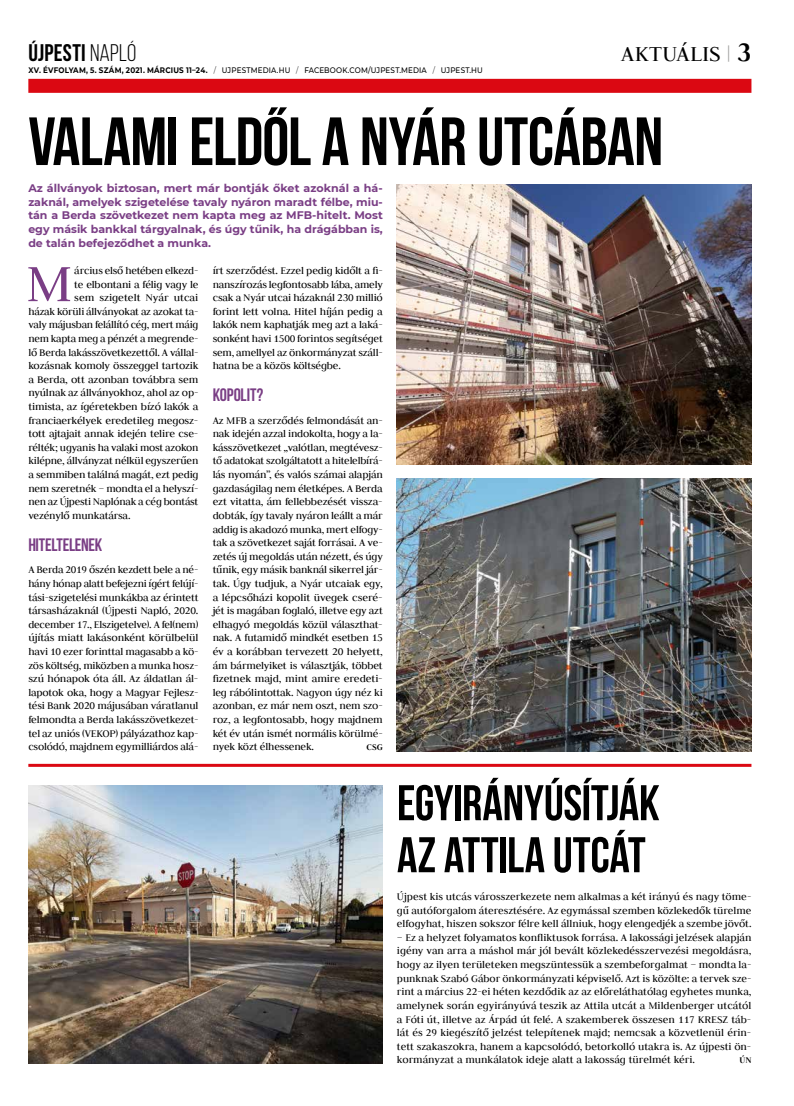
<style>
.page{position:relative;width:794px;height:1106px;background:#fff}
.page>*{position:absolute;margin:0;border:0;box-sizing:border-box;transform-origin:0 0}
.t1{font:700 68px "Bebas Neue";letter-spacing:-.01em;color:#000}
.t2{font:58px "Judson";color:#7a3e85}
.t3{font:700 50px/52px "Bebas Neue";letter-spacing:-.005em;color:#000}
.t4{font:700 24px "Bebas Neue";letter-spacing:.01em;color:#000}
.t5{font:24px "Judson";letter-spacing:.015em;color:#000}
.t6{font:700 18px "Bebas Neue";letter-spacing:-.01em;color:#7a3e85}
.t7{font:11.5px/13.6px "Judson";letter-spacing:-.015em;color:#000;text-align:justify}
.t8{font:700 11px/13.6px "Montserrat";color:#7a3e85;text-align:justify}
.t9{font:700 9.8px "Judson";color:#000}
.t10{font:500 8px "Montserrat";letter-spacing:.015em;color:#000;scale:.9 1}
.s1{font-weight:400}
.s2{font-weight:700}
.s3{font-weight:300}
.s4{color:#9d9d9c}
.s5{font-weight:700;font-size:30px}
</style>
<div class="page">
<div style="left:28px;top:79px;width:723px;height:14px;background:#db0812"></div>
<img style="left:28px;top:785px;width:355px;height:278px">
<hr style="left:28px;top:764px;width:723px;height:3px;background:#db0812">
<img style="left:397px;top:184px;width:354px;height:280px">
<img style="left:397px;top:478px;width:354px;height:273px">
<h3 class="t4" style="left:28px;top:39px;width:109px">ÚJPESTI <span class="s1">NAPLÓ</span></h3>
<p class="t10" style="left:28px;top:65px;width:506px"><span class="s2">XV. ÉVFOLYAM, 5. SZÁM, 2021. MÁRCIUS 11–24.</span> <span class="s3">/</span> UJPESTMEDIA.HU <span class="s3">/</span> FACEBOOK.COM/UJPEST.MEDIA <span class="s3">/</span> UJPEST.HU</p>
<h3 class="t5" style="left:621px;top:39px;width:132px">AKTUÁLIS <span class="s4">|</span> <span class="s5">3</span></h3>
<h1 class="t1" style="left:28px;top:104px;width:636px">VALAMI ELDŐL A NYÁR UTCÁBAN</h1>
<p class="t8" style="left:28px;top:181px;width:356px">Az állványok biztosan, mert már bontják őket azoknál a há&shy;zaknál, amelyek szigetelése tavaly nyáron maradt félbe, miu&shy;tán a Berda szövetkezet nem kapta meg az MFB-hitelt. Most egy másik bankkal tárgyalnak, és úgy tűnik, ha drágábban is, de talán befejeződhet a munka.</p>
<h2 class="t2" style="left:26px;top:249px;width:48px">M</h2>
<p class="t7" style="left:74px;top:263px;width:126px">árcius első hetében elkezd-</p>
<p class="t7" style="left:74px;top:277px;width:126px">te elbontani a félig vagy le</p>
<p class="t7" style="left:74px;top:290px;width:126px">sem szigetelt Nyár utcai</p>
<p class="t7" style="left:28px;top:304px;width:172px">házak körüli állványokat az azokat ta-</p>
<p class="t7" style="left:28px;top:318px;width:172px">valy májusban felállító cég, mert máig</p>
<p class="t7" style="left:28px;top:331px;width:172px">nem kapta meg a pénzét a megrende-</p>
<p class="t7" style="left:28px;top:345px;width:172px">lő Berda lakásszövetkezettől. A vállal-</p>
<p class="t7" style="left:28px;top:358px;width:172px">kozásnak komoly összeggel tartozik</p>
<p class="t7" style="left:28px;top:372px;width:172px">a Berda, ott azonban továbbra sem</p>
<p class="t7" style="left:28px;top:386px;width:172px">nyúlnak az állványokhoz, ahol az op-</p>
<p class="t7" style="left:28px;top:399px;width:172px">timista, az ígéretekben bízó lakók a</p>
<p class="t7" style="left:28px;top:413px;width:172px">franciaerkélyek eredetileg megosz-</p>
<p class="t7" style="left:28px;top:427px;width:172px">tott ajtajait annak idején telire cse-</p>
<p class="t7" style="left:28px;top:440px;width:172px">rélték; ugyanis ha valaki most azokon</p>
<p class="t7" style="left:28px;top:454px;width:171px">kilépne, állványzat nélkül egyszerűen</p>
<p class="t7" style="left:28px;top:467px;width:172px">a semmiben találná magát, ezt pedig</p>
<p class="t7" style="left:28px;top:481px;width:172px">nem szeretnék – mondta el a helyszí-</p>
<p class="t7" style="left:28px;top:495px;width:171px">nen az Újpesti Naplónak a cég bontást</p>
<p class="t7" style="left:28px;top:508px;width:104px">vezénylő munkatársa.</p>
<h3 class="t6" style="left:28px;top:534px;width:75px">HITELTELENEK</h3>
<p class="t7" style="left:28px;top:563px;width:172px">A Berda 2019 őszén kezdett bele a né&shy;hány hónap alatt befejezni ígért felújí&shy;tási-szigetelési munkákba az érintett társasházaknál (Újpesti Napló, 2020. december 17., Elszigetelve). A fel(nem) újítás miatt lakásonként körülbelül havi 10 ezer forinttal magasabb a kö&shy;zös költség, miközben a munka hos - szú hónapok óta áll. Az áldatlan ál&shy;lapotok oka, hogy a Magyar Fejlesz&shy;tési Bank 2020 májusában váratlanul felmondta a Berda lakásszövetkezet&shy;tel az uniós (VEKOP) pályázathoz kap&shy;csolódó, majdnem egymilliárdos alá-</p>
<p class="t7" style="left:213px;top:263px;width:172px">írt szerződést. Ezzel pedig kidőlt a fi&shy;nanszírozás legfontosabb lába, amely csak a Nyár utcai házaknál 230 millió forint lett volna. Hitel híján pedig a lakók nem kaphatják meg azt a laká&shy;sonként havi 1500 forintos segítséget sem, amellyel az önkormányzat száll&shy;hatna be a közös költségbe.</p>
<h3 class="t6" style="left:213px;top:385px;width:52px">KOPOLIT?</h3>
<p class="t7" style="left:213px;top:413px;width:172px">Az MFB a szerződés felmondását an&shy;nak idején azzal indokolta, hogy a la&shy;kásszövetkezet „valótlan, megtévesz&shy;tő adatokat szolgáltatott a hitelelbírá&shy;lás nyomán”, és valós számai alapján gazdaságilag nem életképes. A Berda ezt vitatta, ám fellebbezését vissza&shy;dobták, így tavaly nyáron leállt a már addig is akadozó munka, mert elfogy&shy;tak a szövetkezet saját forrásai. A ve&shy;zetés új megoldás után nézett, és úgy tűnik, egy másik banknál sikerrel jár&shy;tak. Úgy tudjuk, a Nyár utcaiak egy, a lépcsőházi kopolit üvegek cseré&shy;jét is magában foglaló, illetve egy azt elhagyó megoldás közül választhat&shy;nak. A futamidő mindkét esetben 15 év a korábban tervezett 20 helyett, ám bármelyiket is választják, többet fizetnek majd, mint amire eredeti&shy;leg rábólintottak. Nagyon úgy néz ki azonban, ez már nem oszt, nem szo&shy;roz, a legfontosabb, hogy majdnem két év után ismét normális körülmé&shy;nyek közt élhessenek.</p>
<p class="t9" style="left:366px;top:741px;width:18px">CSG</p>
<h3 class="t3" style="left:397px;top:776px;width:264px">EGYIRÁNYÚSÍTJÁK<br>AZ ATTILA UTCÁT</h3>
<p class="t7" style="left:397px;top:889px;width:356px">Újpest kis utcás városszerkezete nem alkalmas a két irányú és nagy töme&shy;gű autóforgalom áteresztésére. Az egymással szemben közlekedők türelme elfogyhat, hiszen sokszor félre kell állniuk, hogy elengedjék a szembe jövőt.</p>
<p class="t7" style="left:397px;top:930px;width:356px">– Ez a helyzet folyamatos konfliktusok forrása. A lakossági jelzések alapján igény van arra a máshol már jól bevált közlekedésszervezési megoldásra, hogy az ilyen területeken megszüntessük a szembeforgalmat – mondta la&shy;punknak Szabó Gábor önkormányzati képviselő. Azt is közölte: a tervek sze&shy;rint a március 22-ei héten kezdődik az az előreláthatólag egyhetes munka, amelynek során egyirányúvá teszik az Attila utcát a Mildenberger utcától a Fóti út, illetve az Árpád út felé. A szakemberek összesen 117 KRESZ táb&shy;lát és 29 kiegészítő jelzést telepítenek majd; nemcsak a közvetlenül érin&shy;tett szakaszokra, hanem a kapcsolódó, betorkolló utakra is. Az újpesti ön&shy;kormányzat a munkálatok ideje alatt a lakosság türelmét kéri.</p>
<p class="t9" style="left:739px;top:1054px;width:14px">ÚN</p>
</div>
